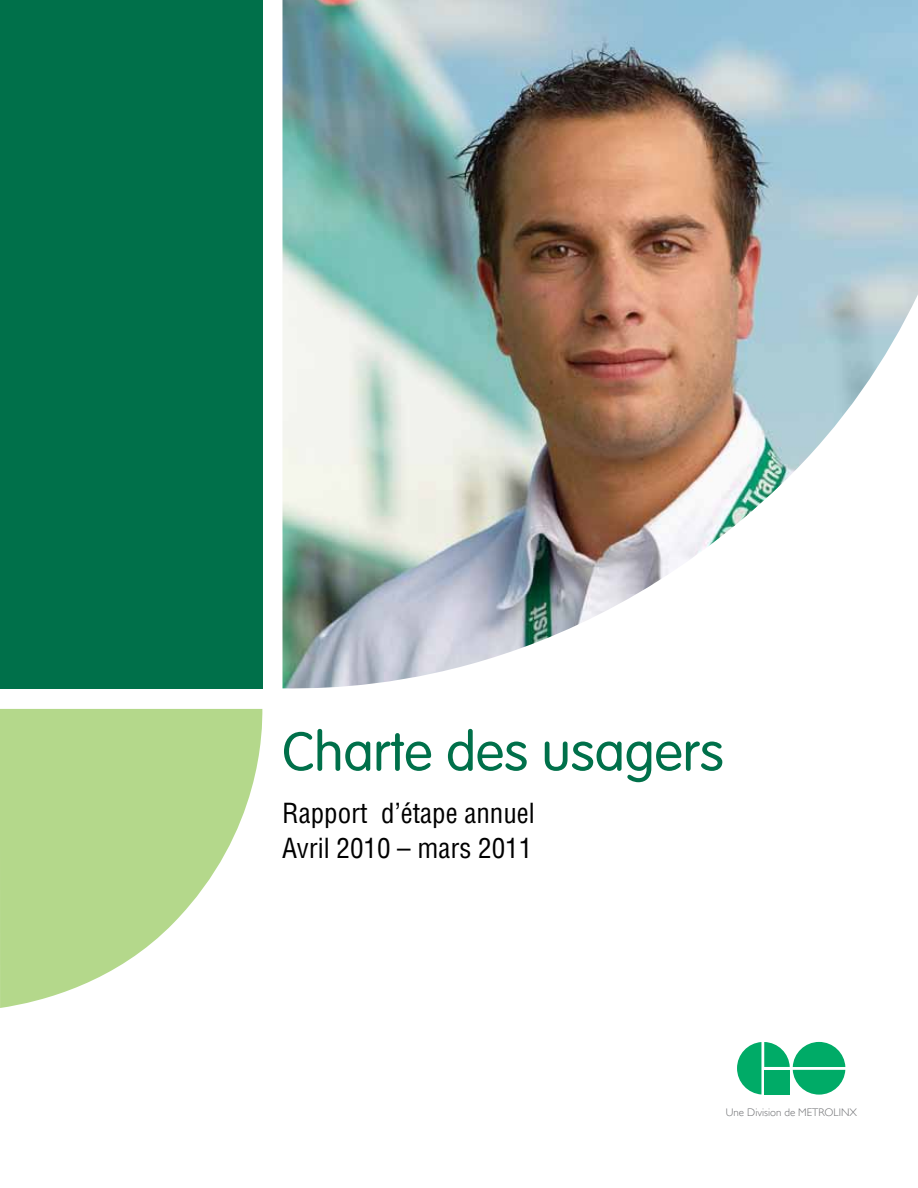
<style>
.page{position:relative;width:918px;height:1188px;background:#fff}
.page>*{position:absolute;margin:0;border:0;box-sizing:border-box;transform-origin:0 0}
.t1{font:300 54px "VAG Rounded Std";color:#00704a}
.t2{font:condensed 27px/34.5px "Helvetica";color:#000}
.t3{font:300 10.95px "Gill Sans";color:#6d6e71}
</style>
<div class="page">
<svg style="left:737px;top:1042px;width:108px;height:53px"></svg>
<div style="left:0;top:0;width:262px;height:688px;background:#00704a"></div>
<img style="left:282px;top:0;width:636px;height:689px">
<svg style="left:0;top:709px;width:262px;height:299px;fill:#b4d88b"></svg>
<h1 class="t1" style="left:282px;top:721px;width:443px">Charte des usagers</h1>
<p class="t2" style="left:282px;top:796px;width:254px">Rapport d’étape annuel<br>Avril 2010 – mars 2011</p>
<p class="t3" style="left:726px;top:1106px;width:132px">Une Division de METROLINX</p>
</div>
